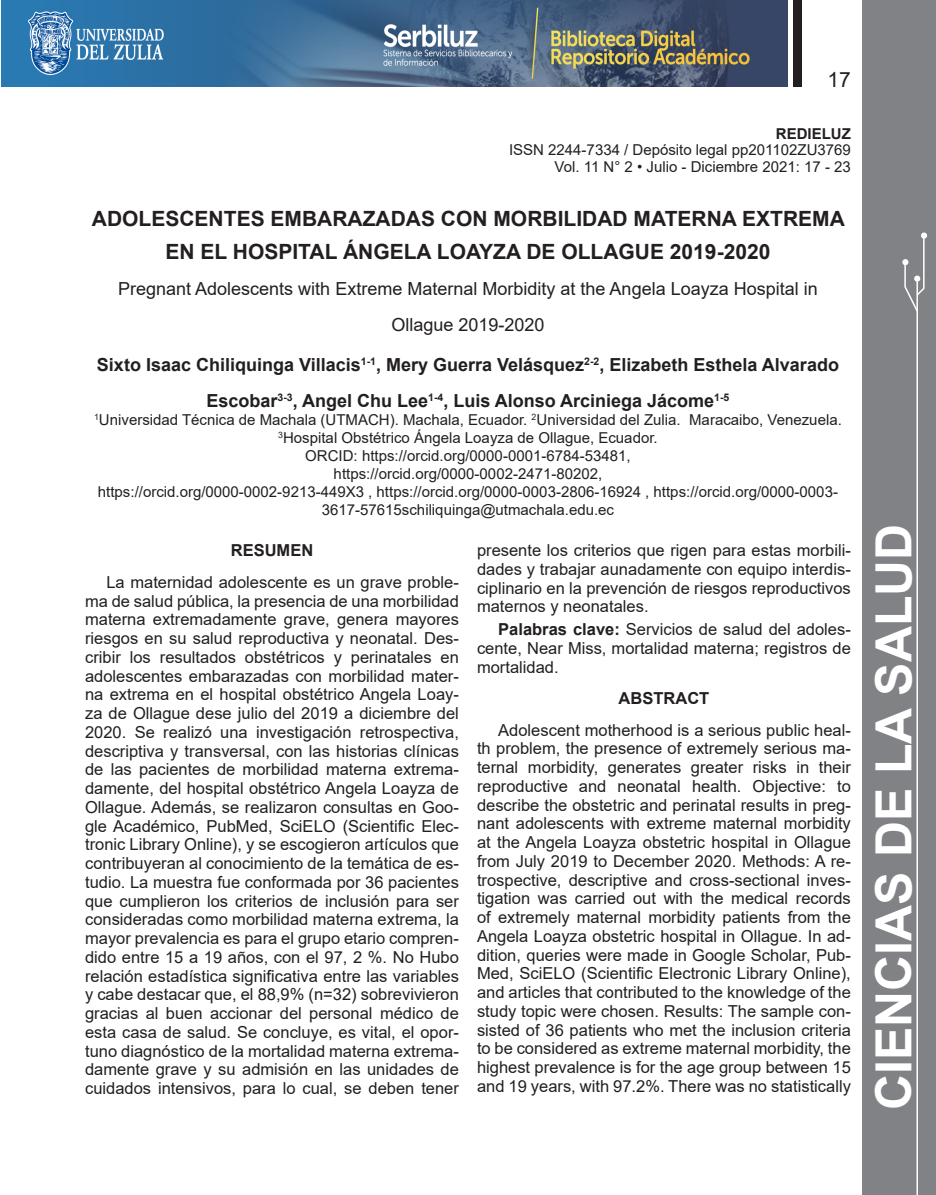
<style>
.page{position:relative;width:936px;height:1195px;background:#fff}
.page>*{position:absolute;margin:0;border:0;box-sizing:border-box;transform-origin:0 0}
.t1{font:700 49.95px "Arial";color:#fff}
.art-titulo-esp{font:700 21px/33px "Arial";color:#231f20;text-align:center}
.t2{font:21px "Arial";color:#231f20}
.art-autor{font:700 18px/36px "Arial";color:#231f20;text-align:center}
.art-titulo-eng{font:18px/36px "Arial";color:#231f20;text-align:center}
.art-contenido{font:16.5px/18.8px "Arial";color:#231f20;text-align:justify}
.art-titulo-resumen{font:700 16.5px "Arial";color:#231f20}
.art-desc{font:15px/18px "Arial";color:#231f20;text-align:center}
.t3{font:700 15px "Arial";color:#231f20}
.s1{font-weight:700}
</style>
<div class="page">
<div style="left:793px;top:0;width:8px;height:87px;background:#231f20"></div>
<div style="left:862px;top:0;width:73px;height:1195px;background:#808285"></div>
<hr style="left:916px;top:281px;width:1px;height:914px;background:#fff">
<div style="left:920px;top:232px;width:7px;height:7px;background:#fff;border-radius:50%"></div>
<svg style="left:902px;top:234px;width:23px;height:79px"></svg>
<img style="left:1px;top:0;width:786px;height:87px">
<p class="t2" style="left:827px;top:65px;width:25px">17</p>
<p class="t3" style="left:775px;top:123px;width:76px">REDIELUZ</p>
<p class="art-desc" style="left:509px;top:141px;width:343px">ISSN 2244-7334 / Depósito legal pp201102ZU3769</p>
<p class="art-desc" style="left:554px;top:157px;width:298px">Vol. 11 N° 2 • Julio - Diciembre 2021: 17 - 23</p>
<p class="art-titulo-esp" style="left:92px;top:202px;width:754px">ADOLESCENTES EMBARAZADAS CON MORBILIDAD MATERNA EXTREMA<br>EN EL HOSPITAL ÁNGELA LOAYZA DE OLLAGUE 2019-2020</p>
<p class="art-titulo-eng" style="left:118px;top:270px;width:701px">Pregnant Adolescents with Extreme Maternal Morbidity at the Angela Loayza Hospital in<br>Ollague 2019-2020</p>
<p class="art-autor" style="left:97px;top:347px;width:743px">Sixto Isaac Chiliquinga Villacis<sup>1-1</sup>, Mery Guerra Velásquez<sup>2-2</sup>, Elizabeth Esthela Alvarado<br>Escobar<sup>3-3</sup>, Angel Chu Lee<sup>1-4</sup>, Luis Alonso Arciniega Jácome<sup>1-5</sup></p>
<p class="art-desc" style="left:94px;top:411px;width:749px"><sup>1</sup>Universidad Técnica de Machala (UTMACH). Machala, Ecuador. <sup>2</sup>Universidad del Zulia. Maracaibo, Venezuela.<br><sup>3</sup>Hospital Obstétrico Ángela Loayza de Ollague, Ecuador.</p>
<p class="art-desc" style="left:305px;top:447px;width:327px">ORCID: https://orcid.org/0000-0001-6784-53481,</p>
<p class="art-desc" style="left:333px;top:465px;width:270px">https://orcid.org/0000-0002-2471-80202,</p>
<p class="art-desc" style="left:98px;top:483px;width:741px">https://orcid.org/0000-0002-9213-449X3 , https://orcid.org/0000-0003-2806-16924 , https://orcid.org/0000-0003-<br>3617-57615schiliquinga@utmachala.edu.ec</p>
<p class="art-titulo-resumen" style="left:231px;top:539px;width:84px">RESUMEN</p>
<p class="art-contenido" style="left:85px;top:572px;width:375px;text-indent:21px">La maternidad adolescente es un grave proble&shy;ma de salud pública, la presencia de una morbilidad materna extremadamente grave, genera mayores riesgos en su salud reproductiva y neonatal. Des&shy;cribir los resultados obstétricos y perinatales en adolescentes embarazadas con morbilidad mater&shy;na extrema en el hospital obstétrico Angela Loay&shy;za de Ollague dese julio del 2019 a diciembre del 2020. Se realizó una investigación retrospectiva, descriptiva y transversal, con las historias clínicas de las pacientes de morbilidad materna extrema&shy;damente, del hospital obstétrico Angela Loayza de Ollague. Además, se realizaron consultas en Goo&shy;gle Académico, PubMed, SciELO (Scientific Elec&shy;tronic Library Online), y se escogieron artículos que contribuyeran al conocimiento de la temática de es&shy;tudio. La muestra fue conformada por 36 pacientes que cumplieron los criterios de inclusión para ser consideradas como morbilidad materna extrema, la mayor prevalencia es para el grupo etario compren&shy;dido entre 15 a 19 años, con el 97, 2 %. No Hubo relación estadística significativa entre las variables y cabe destacar que, el 88,9% (n=32) sobrevivieron gracias al buen accionar del personal médico de esta casa de salud. Se concluye, es vital, el opor&shy;tuno diagnóstico de la mortalidad materna extrema&shy;damente grave y su admisión en las unidades de cuidados intensivos, para lo cual, se deben tener</p>
<p class="art-contenido" style="left:477px;top:541px;width:375px">presente los criterios que rigen para estas morbili&shy;dades y trabajar aunadamente con equipo interdis&shy;ciplinario en la prevención de riesgos reproductivos maternos y neonatales.</p>
<p class="art-contenido" style="left:477px;top:620px;width:375px;text-indent:21px"><span class="s1">Palabras clave:</span> Servicios de salud del adoles&shy;cente, Near Miss, mortalidad materna; registros de mortalidad.</p>
<p class="art-titulo-resumen" style="left:618px;top:687px;width:92px">ABSTRACT</p>
<p class="art-contenido" style="left:477px;top:720px;width:375px;text-indent:21px">Adolescent motherhood is a serious public heal&shy;th problem, the presence of extremely serious ma&shy;ternal morbidity, generates greater risks in their reproductive and neonatal health. Objective: to describe the obstetric and perinatal results in preg&shy;nant adolescents with extreme maternal morbidity at the Angela Loayza obstetric hospital in Ollague from July 2019 to December 2020. Methods: A re&shy;trospective, descriptive and cross-sectional inves&shy;tigation was carried out with the medical records of extremely maternal morbidity patients from the Angela Loayza obstetric hospital in Ollague. In ad&shy;dition, queries were made in Google Scholar, Pub-Med, SciELO (Scientific Electronic Library Online), and articles that contributed to the knowledge of the study topic were chosen. Results: The sample con&shy;sisted of 36 patients who met the inclusion criteria to be considered as extreme maternal morbidity, the highest prevalence is for the age group between 15 and 19 years, with 97.2%. There was no statistically</p>
<p class="t1" style="left:858px;top:1110px;width:588px;rotate:-90deg">CIENCIAS DE LA SALUD</p>
</div>
